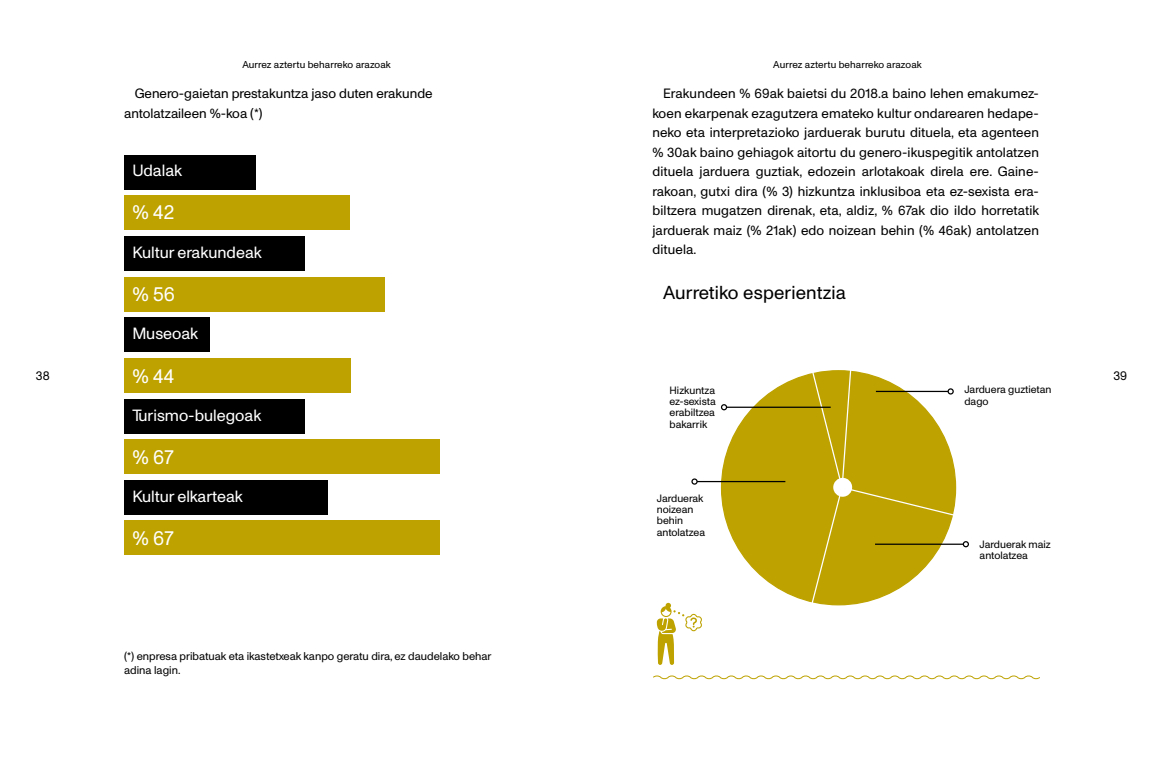
<style>
.page{position:relative;width:1163px;height:766px;background:#fff}
.page>*{position:absolute;margin:0;border:0;box-sizing:border-box;transform-origin:0 0}
.t1{font:20px "Monument Grotesk";color:#fff}
.t2{font:18.75px "Monument Grotesk";letter-spacing:.01em;color:#000}
.t3{font:16.25px "Monument Grotesk";color:#fff}
.t4{font:13.5px/19.5px "Monument Grotesk";color:#000;text-align:justify}
.t5{font:12.5px "Monument Grotesk";color:#000}
.t6{font:11.25px/13.8px "Monument Grotesk";color:#000}
.t7{font:10.62px/11.2px "Monument Grotesk";color:#000}
.t8{font:10px "Monument Grotesk";letter-spacing:.01em;color:#000}
</style>
<div class="page">
<div style="left:124px;top:196px;width:225px;height:34px;background:#bda200"></div>
<div style="left:124px;top:155px;width:132px;height:34px;background:#000"></div>
<div style="left:124px;top:277px;width:260px;height:34px;background:#bda200"></div>
<div style="left:124px;top:358px;width:227px;height:34px;background:#bda200"></div>
<div style="left:124px;top:236px;width:181px;height:34px;background:#000"></div>
<div style="left:124px;top:317px;width:85px;height:35px;background:#000"></div>
<div style="left:124px;top:439px;width:315px;height:34px;background:#bda200"></div>
<div style="left:124px;top:520px;width:315px;height:35px;background:#bda200"></div>
<div style="left:124px;top:399px;width:181px;height:34px;background:#000"></div>
<div style="left:124px;top:480px;width:204px;height:34px;background:#000"></div>
<div style="left:721px;top:370px;width:234px;height:234px;background:#bda200;border-radius:50%"></div>
<svg style="left:808px;top:370px;width:160px;height:235px"></svg>
<hr style="left:726px;top:406px;width:104px;height:2px;background:#000">
<div style="left:720px;top:404px;width:7px;height:6px;border:1px solid #000;border-radius:50%"></div>
<hr style="left:697px;top:481px;width:88px;height:1px;background:#000">
<svg style="left:691px;top:478px;width:6px;height:6px"></svg>
<svg style="left:656px;top:602px;width:46px;height:62px"></svg>
<svg style="left:653px;top:675px;width:387px;height:5px"></svg>
<div style="left:833px;top:477px;width:19px;height:19px;background:#fff;border-radius:50%"></div>
<p class="t8" style="left:242px;top:58px;width:150px">Aurrez aztertu beharreko arazoak</p>
<p class="t8" style="left:773px;top:58px;width:150px">Aurrez aztertu beharreko arazoak</p>
<p class="t4" style="left:124px;top:83px;width:310px;text-indent:11px">Genero-gaietan prestakuntza jaso duten erakunde antolatzaileen %-koa (*)</p>
<p class="t3" style="left:132px;top:159px;width:51px">Udalak</p>
<h1 class="t1" style="left:132px;top:198px;width:43px">% 42</h1>
<p class="t3" style="left:132px;top:241px;width:131px">Kultur erakundeak</p>
<h1 class="t1" style="left:132px;top:280px;width:44px">% 56</h1>
<p class="t3" style="left:132px;top:322px;width:68px">Museoak</p>
<p class="t4" style="left:652px;top:83px;width:388px;text-indent:11px">Erakundeen % 69ak baietsi du 2018.a baino lehen emakumez&shy;koen ekarpenak ezagutzera emateko kultur ondarearen hedape&shy;neko eta interpretazioko jarduerak burutu dituela, eta agenteen % 30ak baino gehiagok aitortu du genero-ikuspegitik antolatzen dituela jarduera guztiak, edozein arlotakoak direla ere. Gaine&shy;rakoan, gutxi dira (% 3) hizkuntza inklusiboa eta ez-sexista era&shy;biltzera mugatzen direnak, eta, aldiz, % 67ak dio ildo horretatik jarduerak maiz (% 21ak) edo noizean behin (% 46ak) antolatzen dituela.</p>
<h2 class="t2" style="left:663px;top:279px;width:184px">Aurretiko esperientzia</h2>
<h1 class="t1" style="left:132px;top:361px;width:43px">% 44</h1>
<p class="t3" style="left:132px;top:404px;width:131px">Turismo-bulegoak</p>
<p class="t5" style="left:36px;top:366px;width:15px">38</p>
<p class="t5" style="left:1113px;top:366px;width:15px">39</p>
<p class="t7" style="left:964px;top:383px;width:89px">Jarduera guztietan dago</p>
<p class="t7" style="left:669px;top:384px;width:48px;text-align:justify">Hizkuntza ez-sexista erabiltzea bakarrik</p>
<h1 class="t1" style="left:132px;top:443px;width:43px">% 67</h1>
<p class="t3" style="left:132px;top:484px;width:112px">Kultur elkarteak</p>
<h1 class="t1" style="left:132px;top:523px;width:43px">% 67</h1>
<p class="t6" style="left:124px;top:648px;width:369px">(*) enpresa pribatuak eta ikastetxeak kanpo geratu dira, ez daudelako behar adina lagin.</p>
<p class="t7" style="left:656px;top:492px;width:50px">Jarduerak noizean behin antolatzea</p>
<p class="t7" style="left:979px;top:538px;width:73px">Jarduerak maiz antolatzea</p>
</div>
